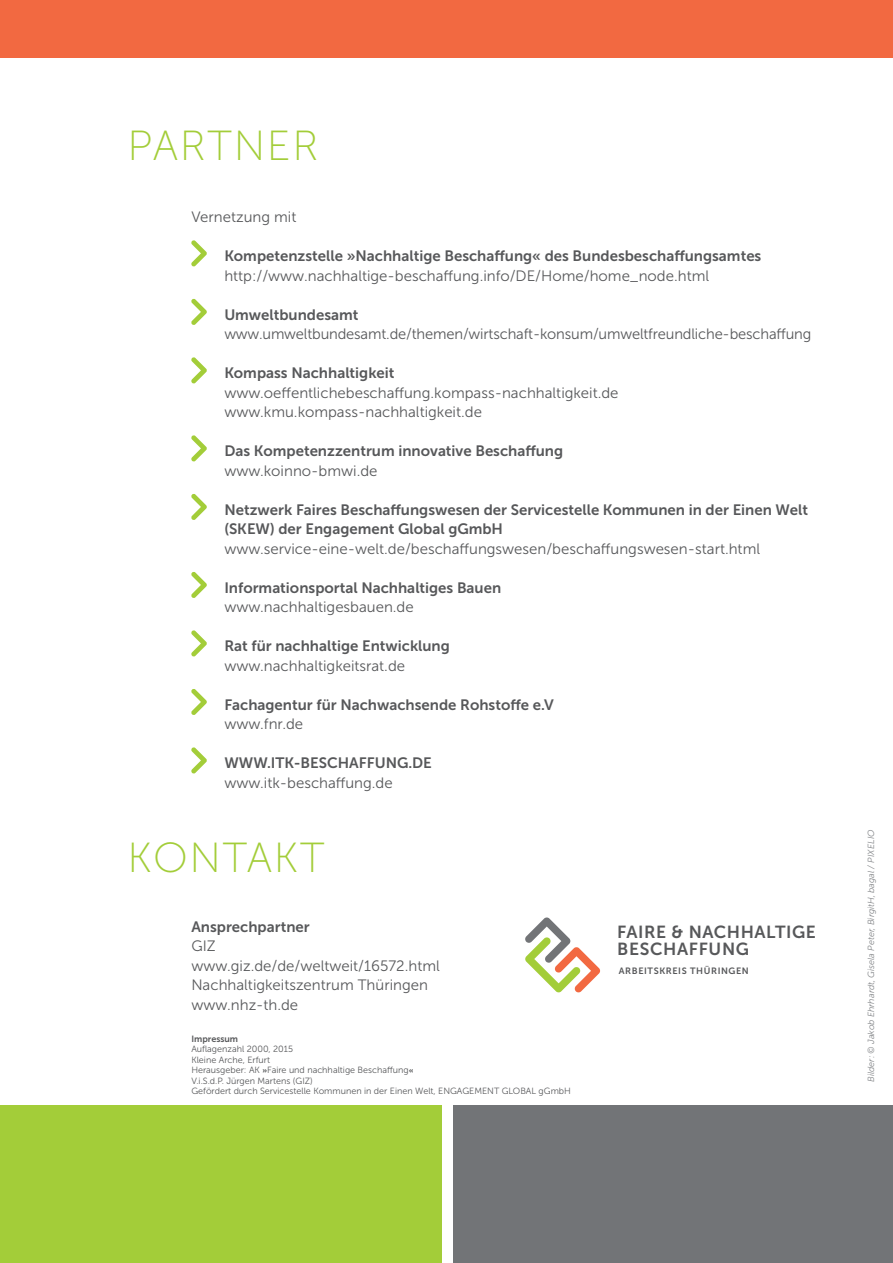
<style>
.page{position:relative;width:893px;height:1263px;background:#fff}
.page>*{position:absolute;margin:0;border:0;box-sizing:border-box;transform-origin:0 0}
.t1{font:42px "Museo Sans 100";letter-spacing:.04em;color:#a3cd39}
.t2{font:17.4px/16.8px "Museo Sans 700";letter-spacing:.03em;color:#57585a}
.t3{font:15px/19.5px "Museo Sans 300";color:#57585a}
.t4{font:15px/19.5px "Museo Sans 700";color:#57585a}
.t5{font:9.15px "Museo Sans 700";letter-spacing:.065em;color:#57585a}
.t6{font:9px/10.5px "Museo Sans 300";color:#57585a}
.t7{font:italic 9px "Museo Sans 300";color:#848689}
.t8{font:9px "Museo Sans 700";color:#57585a}
.s1{font-family:"Enriqueta";font-weight:700}
</style>
<div class="page">
<svg style="left:191px;top:240px;width:16px;height:27px"></svg>
<svg style="left:191px;top:298px;width:16px;height:27px"></svg>
<svg style="left:191px;top:357px;width:16px;height:27px"></svg>
<svg style="left:191px;top:435px;width:16px;height:27px"></svg>
<svg style="left:191px;top:494px;width:16px;height:26px"></svg>
<svg style="left:191px;top:572px;width:16px;height:26px"></svg>
<svg style="left:191px;top:630px;width:16px;height:27px"></svg>
<svg style="left:191px;top:689px;width:16px;height:26px"></svg>
<svg style="left:191px;top:747px;width:16px;height:27px"></svg>
<div style="left:0;top:1105px;width:446px;height:158px;background:#a3cd39"></div>
<div style="left:446px;top:1105px;width:447px;height:158px;background:#727477"></div>
<div style="left:442px;top:1102px;width:10px;height:161px;background:#fff"></div>
<div style="left:0;top:0;width:893px;height:57px;background:#f26941"></div>
<svg style="left:525px;top:917px;width:75px;height:76px"></svg>
<h1 class="t1" style="left:128px;top:123px;width:193px">PARTNER</h1>
<p class="t3" style="left:191px;top:207px;width:107px">Vernetzung mit</p>
<p class="t4" style="left:224px;top:246px;width:539px">Kompetenzstelle »Nachhaltige Beschaffung« des Bundesbeschaffungsamtes</p>
<p class="t3" style="left:224px;top:266px;width:486px">http://www.nachhaltige-beschaffung.info/DE/Home/home_node.html</p>
<p class="t4" style="left:224px;top:305px;width:136px">U mweltbundesamt</p>
<p class="t3" style="left:224px;top:324px;width:589px">www.umweltbundesamt.de/themen/wirtschaft-konsum/umweltfreundliche-beschaffung</p>
<p class="t4" style="left:224px;top:363px;width:172px">Kompass Nachhaltigkeit</p>
<p class="t3" style="left:224px;top:383px;width:396px">www.oeffentlichebeschaffung.kompass-nachhaltigkeit.de www.kmu.kompass-nachhaltigkeit.de</p>
<p class="t4" style="left:224px;top:441px;width:340px">Das Kompetenzzentrum innovative Beschaffung</p>
<p class="t3" style="left:224px;top:461px;width:155px">www.koinno-bmwi.de</p>
<p class="t4" style="left:224px;top:500px;width:585px">N etzwerk Faires Beschaffungswesen der Servicestelle Kommunen in der Einen Welt (SKEW) der Engagement Global gGmbH</p>
<p class="t3" style="left:224px;top:539px;width:537px">www.service-eine-welt.de/beschaffungswesen/beschaffungswesen-start.html</p>
<p class="t4" style="left:224px;top:578px;width:278px">I nformationsportal Nachhaltiges Bauen</p>
<p class="t3" style="left:224px;top:597px;width:191px">www.nachhaltigesbauen.de</p>
<p class="t4" style="left:224px;top:636px;width:227px">Rat für nachhaltige Entwicklung</p>
<p class="t3" style="left:224px;top:656px;width:182px">www.nachhaltigkeitsrat.de</p>
<p class="t4" style="left:224px;top:695px;width:331px">Fachagentur für Nachwachsende Rohstoffe e.V</p>
<p class="t3" style="left:224px;top:714px;width:80px">www.fnr.de</p>
<p class="t4" style="left:224px;top:753px;width:87px">WWW.ITK-BESCHAFFUNG</p>
<p class="t4" style="left:408px;top:753px;width:23px">.DE</p>
<p class="t3" style="left:224px;top:773px;width:170px">www.itk-beschaffung.de</p>
<h1 class="t1" style="left:128px;top:835px;width:198px">KONTAKT</h1>
<p class="t4" style="left:191px;top:917px;width:120px">Ansprechpartner</p>
<p class="t3" style="left:191px;top:937px;width:250px">GIZ www.giz.de/de/weltweit/16572.html<br>Nachhaltigkeitszentrum Thüringen www.nhz-th.de</p>
<p class="t8" style="left:191px;top:1034px;width:48px">I mpressum</p>
<p class="t6" style="left:191px;top:1044px;width:381px">Auflagenzahl 2000, 2015<br>Kleine Arche, Erfurt<br>Herausgeber: AK <span class="s1">»</span>Faire und nachhaltige Beschaffung<span class="s1">«<br></span>V.i.S.d.P. Jürgen Martens (GIZ)<br>Gefördert durch Servicestelle Kommunen in der Einen Welt, ENGAGEMENT GLOBAL gGmbH</p>
<p class="t2" style="left:617px;top:923px;width:200px">faire &amp; nachhaltige beschaffung</p>
<p class="t5" style="left:619px;top:966px;width:132px">Arbeitskreis Thüringen</p>
<p class="t7" style="left:866px;top:1082px;width:254px;rotate:-90deg">Bilder: © Jakob Ehrhardt, Gisela Peter, BirgitH, bagal / PIXELIO</p>
</div>
